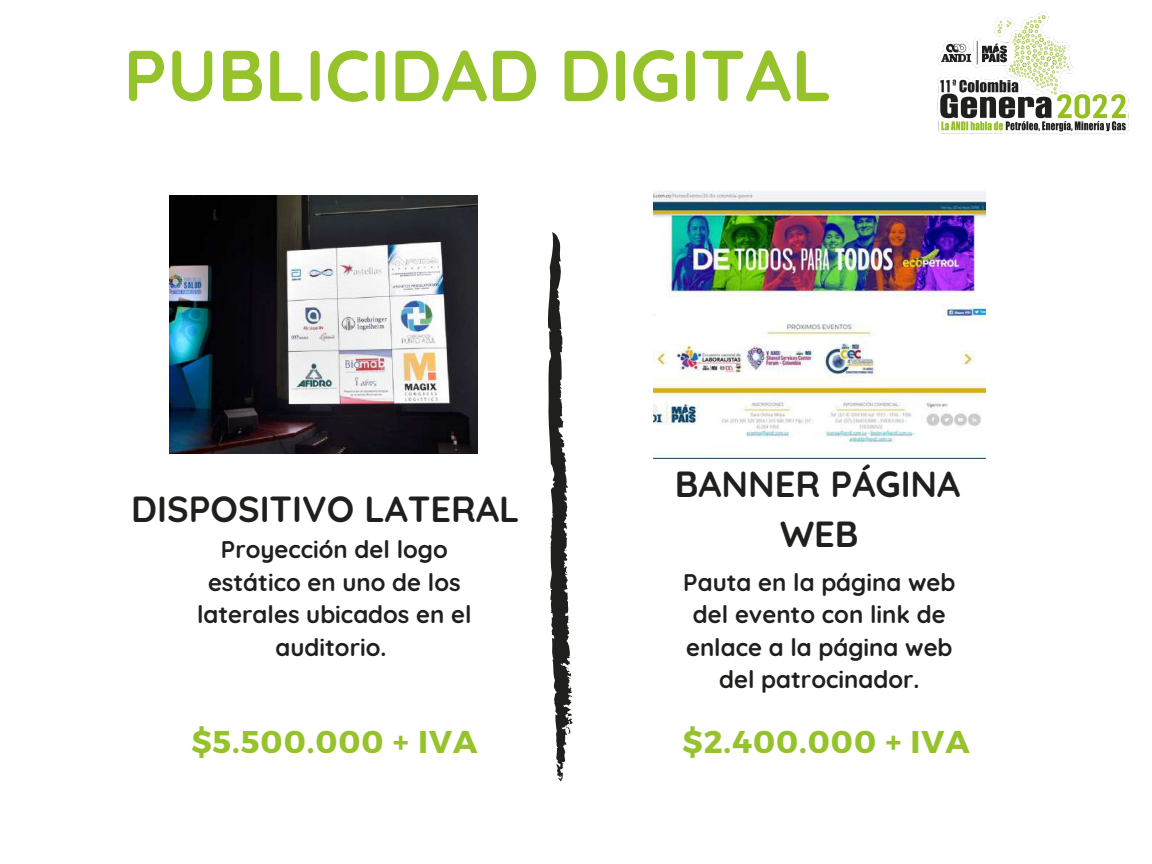
<style>
.page{position:relative;width:1152px;height:864px;background:#fff}
.page>*{position:absolute;margin:0;border:0;box-sizing:border-box;transform-origin:0 0}
.t1{font:700 72px "Quicksand";color:#96c22b}
.t2{font:700 36.3px/50.7px "Quicksand";color:#1f201e;text-align:center}
.t3{font:700 31.5px "Montserrat";letter-spacing:.03em;color:#96c22b}
.t4{font:700 24px/32.7px "Quicksand";color:#1f201e;text-align:center}
</style>
<div class="page">
<img style="left:169px;top:196px;width:308px;height:258px">
<img style="left:654px;top:190px;width:332px;height:268px">
<svg style="left:547px;top:232px;width:26px;height:550px"></svg>
<img style="left:937px;top:12px;width:192px;height:123px">
<h1 class="t1" style="left:124px;top:29px;width:710px">PUBLICIDAD DIGITAL</h1>
<h2 class="t2" style="left:131px;top:483px;width:390px">DISPOSITIVO LATERAL</h2>
<p class="t4" style="left:197px;top:533px;width:276px">Proyección del logo estático en uno de los laterales ubicados en el auditorio.</p>
<h2 class="t2" style="left:675px;top:458px;width:287px">BANNER PÁGINA<br>WEB</h2>
<p class="t4" style="left:683px;top:565px;width:274px">Pauta en la página web del evento con link de enlace a la página web del patrocinador.</p>
<h3 class="t3" style="left:191px;top:721px;width:287px">$5.500.000 + IVA</h3>
<h3 class="t3" style="left:682px;top:721px;width:289px">$2.400.000 + IVA</h3>
</div>
